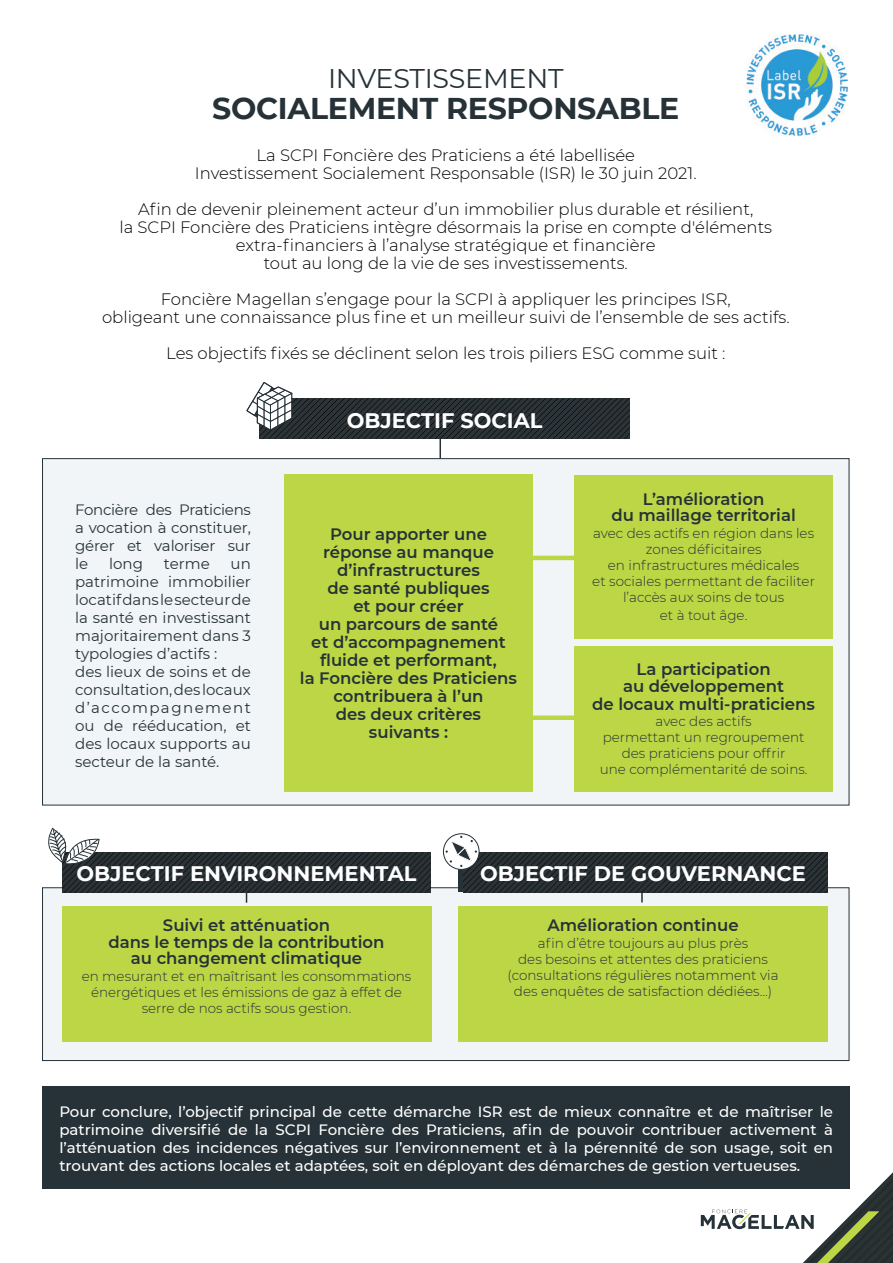
<style>
.page{position:relative;width:893px;height:1263px;background:#fff}
.page>*{position:absolute;margin:0;border:0;box-sizing:border-box;transform-origin:0 0}
.t1{font:700 30px "Montserrat";letter-spacing:-.01em;color:#263237}
.t2{font:27px "Montserrat";letter-spacing:-.01em;color:#263237}
.t3{font:700 21px "Montserrat";color:#fff}
.t4{font:300 16.5px/18px "Montserrat";color:#000;text-align:center}
.t5{font:600 16.5px/18px "Montserrat";color:#263237;text-align:center}
.t6{font:500 15px/18px "Montserrat";color:#fff;text-align:justify}
.t7{font:15px/18px "Montserrat";color:#263237;text-align:justify}
.t8{font:300 13.5px/16.2px "Montserrat";color:#263237;text-align:center}
</style>
<div class="page">
<img style="left:782px;top:1172px;width:111px;height:91px">
<svg style="left:701px;top:1209px;width:179px;height:54px"></svg>
<div style="left:42px;top:887px;width:807px;height:174px;background:#f2f5f7;border:1px solid #263237"></div>
<div style="left:62px;top:907px;width:369px;height:135px;background:#bcd646"></div>
<div style="left:458px;top:907px;width:370px;height:135px;background:#bcd646"></div>
<img style="left:747px;top:34px;width:101px;height:102px">
<div style="left:42px;top:1086px;width:808px;height:102px;background:#263237"></div>
<div style="left:42px;top:458px;width:807px;height:347px;background:#f2f5f7;border:1px solid #263237"></div>
<div style="left:284px;top:475px;width:249px;height:317px;background:#bcd646"></div>
<div style="left:574px;top:475px;width:259px;height:164px;background:#bcd646"></div>
<div style="left:574px;top:646px;width:259px;height:146px;background:#bcd646"></div>
<hr style="left:533px;top:556px;width:47px;height:4px;background:#bcd646">
<div style="left:533px;top:715px;width:47px;height:5px;background:#bcd646"></div>
<hr style="left:641px;top:876px;width:2px;height:26px;background:#263237">
<img style="left:463px;top:852px;width:365px;height:40px">
<svg style="left:443px;top:833px;width:37px;height:37px"></svg>
<img style="left:63px;top:852px;width:367px;height:40px">
<svg style="left:48px;top:828px;width:52px;height:36px"></svg>
<img style="left:260px;top:399px;width:370px;height:40px">
<hr style="left:439px;top:438px;width:2px;height:20px;background:#263237">
<svg style="left:246px;top:382px;width:47px;height:48px"></svg>
<p class="t2" style="left:328px;top:60px;width:237px">INVESTISSEMENT</p>
<p class="t1" style="left:212px;top:87px;width:469px">SOCIALEMENT RESPONSABLE</p>
<p class="t4" style="left:256px;top:146px;width:380px">La SCPI Foncière des Praticiens a été labellisée</p>
<p class="t4" style="left:195px;top:164px;width:503px">Investissement Socialement Responsable (ISR) le 30 juin 2021.</p>
<p class="t4" style="left:138px;top:200px;width:617px">Afin de devenir pleinement acteur d’un immobilier plus durable et résilient,</p>
<p class="t4" style="left:119px;top:218px;width:654px">la SCPI Foncière des Praticiens intègre désormais la prise en compte d'éléments extra-financiers à l’analyse stratégique et financière<br>tout au long de la vie de ses investissements.</p>
<p class="t4" style="left:102px;top:290px;width:689px">Foncière Magellan s’engage pour la SCPI à appliquer les principes ISR,<br>obligeant une connaissance plus fine et un meilleur suivi de l’ensemble de ses actifs.</p>
<p class="t4" style="left:166px;top:344px;width:561px">Les objectifs fixés se déclinent selon les trois piliers ESG comme suit :</p>
<p class="t7" style="left:75px;top:500px;width:177px">Foncière des Praticiens a vocation à constituer, gérer et valoriser sur le</p>
<p class="t7" style="left:109px;top:554px;width:35px">long</p>
<p class="t7" style="left:164px;top:554px;width:47px">terme</p>
<p class="t7" style="left:75px;top:554px;width:177px;text-indent:155px">un patrimoine immobilier locatif dans le secteur de la santé en investissant majoritairement dans 3 typologies d’actifs :</p>
<p class="t7" style="left:75px;top:662px;width:177px">des lieux de soins et de consultation, des locaux d’accompagnement ou de rééducation, et des locaux supports au secteur de la santé.</p>
<p class="t3" style="left:347px;top:405px;width:197px">OBJECTIF SOCIAL</p>
<p class="t5" style="left:323px;top:525px;width:173px">Pour apporter une réponse au manque d’infrastructures</p>
<p class="t5" style="left:311px;top:579px;width:196px">de santé publiques<br>et pour créer<br>un parcours de santé et d’accompagnement fluide et performant,</p>
<p class="t5" style="left:300px;top:669px;width:219px">la Foncière des Praticiens</p>
<p class="t5" style="left:333px;top:687px;width:152px">contribuera à l’un des deux critères suivants :</p>
<p class="t5" style="left:611px;top:490px;width:186px;line-height:16.5px">L’amélioration<br>du maillage territorial</p>
<p class="t8" style="left:592px;top:524px;width:224px">avec des actifs en région dans les zones déficitaires<br>en infrastructures médicales<br>et sociales permettant de faciliter l’accès aux soins de tous</p>
<p class="t8" style="left:660px;top:607px;width:89px">et à tout âge.</p>
<p class="t5" style="left:623px;top:660px;width:163px;line-height:16.5px">La participation<br>au développement</p>
<p class="t5" style="left:592px;top:694px;width:224px">de locaux multi-praticiens</p>
<p class="t8" style="left:600px;top:712px;width:209px">avec des actifs<br>permettant un regroupement des praticiens pour offrir<br>une complémentarité de soins.</p>
<p class="t3" style="left:76px;top:858px;width:342px">OBJECTIF ENVIRONNEMENTAL</p>
<p class="t3" style="left:480px;top:858px;width:327px">OBJECTIF DE GOUVERNANCE</p>
<p class="t5" style="left:109px;top:916px;width:277px;line-height:16.5px">Suivi et atténuation<br>dans le temps de la contribution au changement climatique</p>
<p class="t8" style="left:82px;top:967px;width:331px">en mesurant et en maîtrisant les consommations énergétiques et les émissions de gaz à effet de serre de nos actifs sous gestion.</p>
<p class="t5" style="left:547px;top:916px;width:193px">Amélioration continue</p>
<p class="t8" style="left:507px;top:934px;width:273px">afin d’être toujours au plus près<br>des besoins et attentes des praticiens (consultations régulières notamment via des enquêtes de satisfaction dédiées...)</p>
<p class="t6" style="left:59px;top:1102px;width:775px">Pour conclure, l’objectif principal de cette démarche ISR est de mieux connaître et de maîtriser le patrimoine diversifié de la SCPI Foncière des Praticiens, afin de pouvoir contribuer activement à l’atténuation des incidences négatives sur l’environnement et à la pérennité de son usage, soit en trouvant des actions locales et adaptées, soit en déployant des démarches de gestion vertueuses.</p>
</div>
